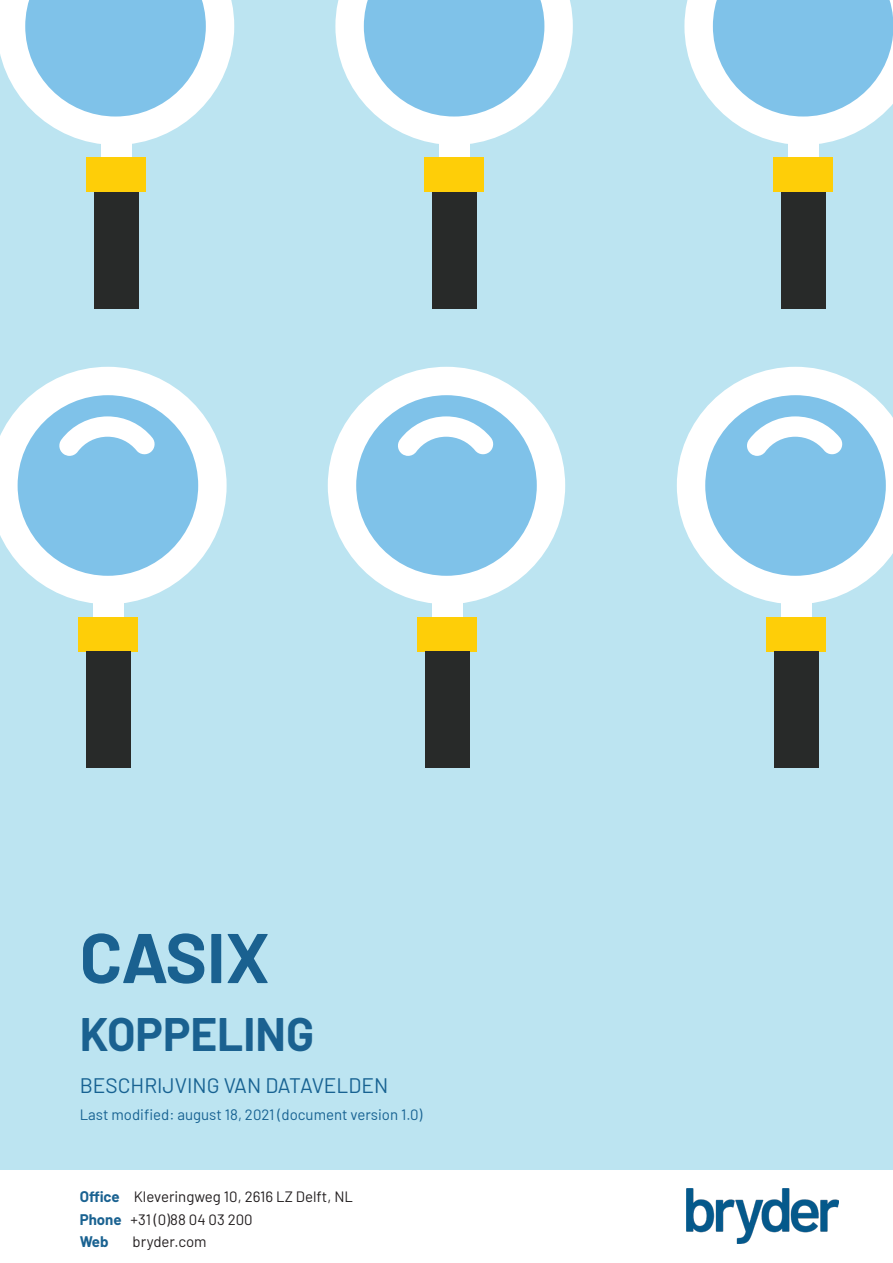
<style>
.page{position:relative;width:893px;height:1263px;background:#fff}
.page>*{position:absolute;margin:0;border:0;box-sizing:border-box;transform-origin:0 0}
.t1{font:700 70.2px "Barlow";letter-spacing:-.01em;color:#1a6190}
.t2{font:700 45.9px "Barlow";color:#1a6190}
.t3{font:21px "Barlow";color:#176292}
.t4{font:15px/22.5px "Barlow";color:#231f20}
.t5{font:15px "Barlow";color:#176292}
.s1{font-weight:700;color:#1a6291}
</style>
<div class="page">
<div style="left:0;top:0;width:893px;height:1261px;background:#bce4f1"></div>
<div style="left:0;top:1170px;width:893px;height:93px;background:#fff"></div>
<img style="left:687px;top:1188px;width:152px;height:56px">
<div style="left:432px;top:590px;width:31px;height:39px;background:#fff"></div>
<div style="left:417px;top:617px;width:59px;height:34px;background:#fece08"></div>
<div style="left:425px;top:651px;width:44px;height:117px;background:#282a29"></div>
<svg style="left:328px;top:367px;width:237px;height:237px"></svg>
<svg style="left:397px;top:416px;width:97px;height:40px"></svg>
<div style="left:781px;top:590px;width:31px;height:39px;background:#fff"></div>
<div style="left:766px;top:617px;width:59px;height:34px;background:#fece08"></div>
<div style="left:774px;top:651px;width:44px;height:117px;background:#282a29"></div>
<svg style="left:677px;top:367px;width:174px;height:237px"></svg>
<svg style="left:691px;top:381px;width:202px;height:209px"></svg>
<div style="left:93px;top:590px;width:31px;height:39px;background:#fff"></div>
<div style="left:78px;top:617px;width:60px;height:34px;background:#fece08"></div>
<div style="left:86px;top:651px;width:45px;height:117px;background:#282a29"></div>
<svg style="left:0;top:367px;width:227px;height:236px"></svg>
<svg style="left:58px;top:416px;width:98px;height:40px"></svg>
<div style="left:439px;top:131px;width:31px;height:39px;background:#fff"></div>
<div style="left:424px;top:157px;width:60px;height:35px;background:#fece08"></div>
<div style="left:432px;top:192px;width:45px;height:116px;background:#282a29"></div>
<svg style="left:335px;top:0;width:238px;height:144px"></svg>
<div style="left:788px;top:131px;width:31px;height:39px;background:#fff"></div>
<div style="left:773px;top:157px;width:60px;height:35px;background:#fece08"></div>
<div style="left:781px;top:192px;width:45px;height:116px;background:#282a29"></div>
<svg style="left:684px;top:0;width:209px;height:144px"></svg>
<div style="left:101px;top:131px;width:31px;height:39px;background:#fff"></div>
<div style="left:86px;top:157px;width:59px;height:35px;background:#fece08"></div>
<div style="left:94px;top:192px;width:45px;height:116px;background:#282a29"></div>
<svg style="left:0;top:0;width:234px;height:144px"></svg>
<p class="t1" style="left:80px;top:906px;width:192px">CASIX</p>
<p class="t2" style="left:80px;top:1000px;width:236px">KOPPELING</p>
<p class="t3" style="left:80px;top:1070px;width:310px">BESCHRIJVING VAN DATAVELDEN</p>
<p class="t5" style="left:80px;top:1103px;width:344px">Last modified: august 18, 2021 (document version 1.0)</p>
<p class="t4" style="left:80px;top:1184px;width:275px"><span class="s1">Office</span> Kleveringweg 10, 2616 LZ Delft, NL<br><span class="s1">Phone</span> +31 (0)88 04 03 200<br><span class="s1">Web</span></p>
<p class="t4" style="left:133px;top:1229px;width:76px">bryder.com</p>
</div>
